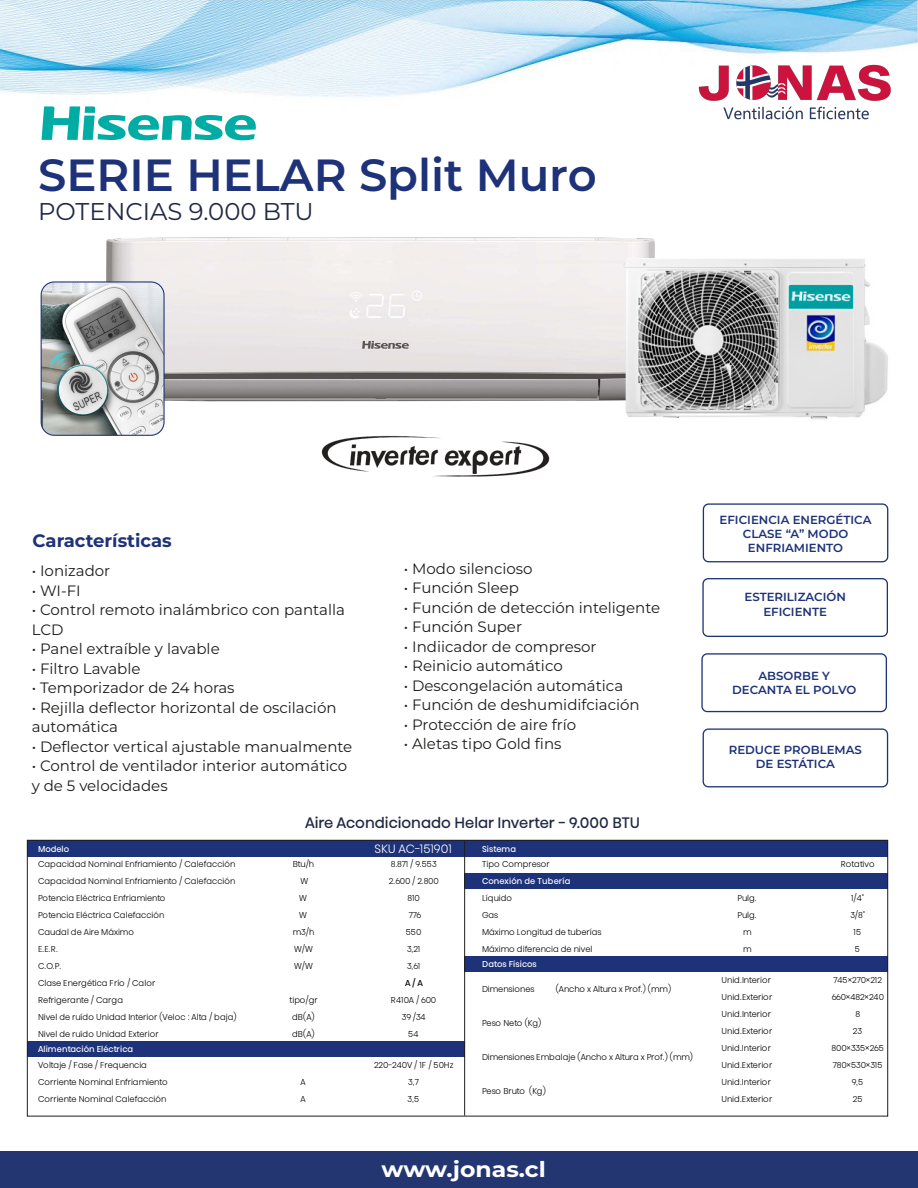
<style>
.page{position:relative;width:918px;height:1188px;background:#fff}
.page>*{position:absolute;margin:0;border:0;box-sizing:border-box;transform-origin:0 0}
.t1{font:600 45px "Montserrat";color:#1d3278}
.t2{font:24.3px "Montserrat";color:#202845}
.t3{font:700 21.6px "Montserrat";color:#fff;scale:1.09 1}
.t4{font:700 18px "Montserrat";color:#1d3278}
.t5{font:15px/19.5px "Montserrat";color:#1d1d1b}
.t6{font:700 15px "Hisense Sans Alfabet";color:#202845}
.t7{font:300 12px "Hisense Sans Alfabet";color:#fff}
.t8{font:600 11.7px/14.1px "Montserrat";color:#1d3278;text-align:center}
.t9{font:300 8.55px/17px "Hisense Sans Alfabet";color:#010101}
.t10{font:700 8.55px "Hisense Sans Alfabet";letter-spacing:.015em;color:#fff}
.t11{font:300 8.55px "Hisense Sans Alfabet";letter-spacing:-.025em;color:#010101}
.t12{font:300 8.55px "Hisense Sans Alfabet";letter-spacing:-.02em;color:#010101}
.t13{font:300 8.55px "Hisense Sans Alfabet";letter-spacing:.02em;color:#010101}
.t14{font:700 8.55px "Hisense Sans Alfabet";color:#010101}
</style>
<div class="page">
<img style="left:106px;top:237px;width:549px;height:165px">
<div style="left:465px;top:956px;width:423px;height:16px;background:#1d3278"></div>
<div style="left:465px;top:873px;width:423px;height:16px;background:#1d3278"></div>
<div style="left:27px;top:1042px;width:438px;height:15px;background:#1d3278"></div>
<div style="left:27px;top:841px;width:861px;height:16px;background:#1d3278"></div>
<hr style="left:464px;top:841px;width:1px;height:275px;background:#1d1d1b">
<img style="left:0;top:0;width:918px;height:97px">
<img style="left:682px;top:23px;width:233px;height:97px">
<div style="left:0;top:1151px;width:918px;height:37px;background:#243672"></div>
<img style="left:321px;top:435px;width:229px;height:42px">
<svg style="left:42px;top:106px;width:214px;height:34px"></svg>
<div style="left:703px;top:503px;width:185px;height:59px;border:1px solid #1d3278;border-radius:5px"></div>
<div style="left:702px;top:578px;width:186px;height:59px;border:1px solid #1d3278;border-radius:5px"></div>
<div style="left:701px;top:653px;width:186px;height:59px;border:1px solid #1d3278;border-radius:5px"></div>
<div style="left:703px;top:728px;width:185px;height:59px;border:1px solid #1d3278;border-radius:5px"></div>
<img style="left:41px;top:282px;width:123px;height:153px">
<div style="left:41px;top:281px;width:124px;height:155px;border:1px solid #1d3278;border-radius:13px"></div>
<img style="left:623px;top:258px;width:265px;height:162px">
<h1 class="t1" style="left:38px;top:145px;width:560px">SERIE HELAR Split Muro</h1>
<h2 class="t2" style="left:38px;top:195px;width:277px">POTENCIAS 9.000 BTU</h2>
<h3 class="t4" style="left:33px;top:529px;width:141px">Características</h3>
<h3 class="t5" style="left:32px;top:561px;width:80px">• Ionizador</h3>
<h3 class="t5" style="left:32px;top:580px;width:51px">• WI-FI</h3>
<h3 class="t5" style="left:32px;top:600px;width:315px">• Control remoto inalámbrico con pantalla<br>LCD</h3>
<h3 class="t5" style="left:32px;top:639px;width:190px">• Panel extraíble y lavable</h3>
<h3 class="t5" style="left:32px;top:658px;width:110px">• Filtro Lavable</h3>
<h3 class="t5" style="left:32px;top:678px;width:204px">• Temporizador de 24 horas</h3>
<h3 class="t5" style="left:32px;top:697px;width:306px">• Rejilla deflector horizontal de oscilación automática</h3>
<h3 class="t5" style="left:32px;top:736px;width:322px">• Deflector vertical ajustable manualmente</h3>
<h3 class="t5" style="left:32px;top:756px;width:317px">• Control de ventilador interior automático y de 5 velocidades</h3>
<h3 class="t5" style="left:404px;top:558px;width:130px">• Modo silencioso</h3>
<h3 class="t5" style="left:404px;top:578px;width:117px">• Función Sleep</h3>
<h3 class="t5" style="left:404px;top:597px;width:258px">• Función de detección inteligente</h3>
<h3 class="t5" style="left:404px;top:617px;width:120px">• Función Super</h3>
<h3 class="t5" style="left:404px;top:636px;width:194px">• Indiicador de compresor</h3>
<h3 class="t5" style="left:404px;top:656px;width:160px">• Reinicio automático</h3>
<h3 class="t5" style="left:404px;top:675px;width:221px">• Descongelación automática</h3>
<h3 class="t5" style="left:404px;top:695px;width:237px">• Función de deshumidifciación</h3>
<h3 class="t5" style="left:404px;top:714px;width:174px">• Protección de aire frío</h3>
<h3 class="t5" style="left:404px;top:734px;width:159px">• Aletas tipo Gold fins</h3>
<h3 class="t6" style="left:305px;top:810px;width:336px">Aire Acondicionado Helar Inverter - 9.000 BTU</h3>
<h3 class="t8" style="left:720px;top:512px;width:153px">EFICIENCIA ENERGÉTICA<br>CLASE “A” MODO<br>ENFRIAMIENTO</h3>
<h3 class="t8" style="left:745px;top:590px;width:103px">ESTERILIZACIÓN<br>EFICIENTE</h3>
<h3 class="t8" style="left:732px;top:668px;width:126px">ABSORBE Y<br>DECANTA EL POLVO</h3>
<h3 class="t8" style="left:729px;top:742px;width:135px">REDUCE PROBLEMAS<br>DE ESTÁTICA</h3>
<p class="t10" style="left:38px;top:842px;width:33px">Modelo</p>
<p class="t9" style="left:38px;top:855px;width:200px">Capacidad Nominal Enfriamiento / Calefacción<br>Capacidad Nominal Enfriamiento / Calefacción<br>Potencia Eléctrica Enfriamiento<br>Potencia Eléctrica Calefacción<br>Caudal de Aire Máximo<br>E.E.R.<br>C.O.P.<br>Clase Energética Frío / Calor<br>Refrigerante / Carga<br>Nivel de ruído Unidad Interior (Veloc : Alta / baja)<br>Nivel de ruído Unidad Exterior</p>
<p class="t10" style="left:38px;top:1042px;width:97px">Alimentación Eléctrica</p>
<p class="t9" style="left:38px;top:1055px;width:131px">Voltaje / Fase / Frequencia<br>Corriente Nominal Enfriamiento<br>Corriente Nominal Calefacción</p>
<h3 class="t7" style="left:374px;top:837px;width:79px">SKU AC-151901</h3>
<p class="t9" style="left:293px;top:855px;width:23px">Btu/h</p>
<p class="t9" style="left:391px;top:855px;width:48px">8.871 / 9.553</p>
<p class="t9" style="left:301px;top:872px;width:9px">W</p>
<p class="t9" style="left:389px;top:872px;width:51px">2.600 / 2.800</p>
<p class="t9" style="left:299px;top:888px;width:9px">W</p>
<p class="t9" style="left:408px;top:888px;width:14px">810</p>
<p class="t9" style="left:299px;top:905px;width:9px">W</p>
<p class="t9" style="left:409px;top:905px;width:14px">776</p>
<p class="t9" style="left:293px;top:922px;width:23px">m3/h</p>
<p class="t9" style="left:406px;top:922px;width:17px">550</p>
<p class="t9" style="left:294px;top:939px;width:20px">W/W</p>
<p class="t9" style="left:407px;top:939px;width:15px">3,21</p>
<p class="t9" style="left:294px;top:956px;width:20px">W/W</p>
<p class="t9" style="left:407px;top:956px;width:15px">3,61</p>
<p class="t14" style="left:405px;top:976px;width:20px">A/A</p>
<p class="t9" style="left:290px;top:990px;width:30px">tipo/gr</p>
<p class="t9" style="left:391px;top:990px;width:47px">R410A / 600</p>
<p class="t9" style="left:292px;top:1007px;width:24px">dB(A)</p>
<p class="t9" style="left:402px;top:1007px;width:25px">39 /34</p>
<p class="t9" style="left:292px;top:1024px;width:24px">dB(A)</p>
<p class="t9" style="left:408px;top:1024px;width:12px">54</p>
<p class="t11" style="left:374px;top:1057px;width:81px">220-240V / 1F / 50Hz</p>
<p class="t9" style="left:301px;top:1072px;width:7px">A</p>
<p class="t9" style="left:408px;top:1072px;width:12px">3,7</p>
<p class="t9" style="left:301px;top:1089px;width:7px">A</p>
<p class="t9" style="left:408px;top:1089px;width:13px">3,5</p>
<p class="t10" style="left:482px;top:842px;width:36px">Sistema</p>
<p class="t13" style="left:482px;top:856px;width:69px">Tipo Compresor</p>
<p class="t9" style="left:841px;top:854px;width:35px">Rotativo</p>
<p class="t9" style="left:737px;top:888px;width:21px">Pulg.</p>
<p class="t9" style="left:851px;top:888px;width:15px">1/4"</p>
<p class="t10" style="left:482px;top:874px;width:90px">Conexión de Tubería</p>
<p class="t9" style="left:482px;top:888px;width:121px">Líquido<br>Gas<br>Máximo Longitud de tuberías<br>Máximo diferencia de nivel</p>
<p class="t9" style="left:737px;top:905px;width:21px">Pulg.</p>
<p class="t9" style="left:850px;top:905px;width:16px">3/8"</p>
<p class="t9" style="left:743px;top:922px;width:10px">m</p>
<p class="t9" style="left:854px;top:922px;width:9px">15</p>
<p class="t9" style="left:743px;top:939px;width:10px">m</p>
<p class="t9" style="left:855px;top:939px;width:6px">5</p>
<p class="t10" style="left:482px;top:957px;width:56px">Datos Físicos</p>
<p class="t9" style="left:482px;top:979px;width:54px">Dimensiones</p>
<p class="t12" style="left:482px;top:1015px;width:61px">Peso Neto (Kg)</p>
<p class="t9" style="left:556px;top:979px;width:117px">(Ancho x Altura x Prof.) (mm)</p>
<p class="t9" style="left:482px;top:1047px;width:212px">Dimensiones Embalaje (Ancho x Altura x Prof.) (mm)</p>
<p class="t12" style="left:482px;top:1083px;width:65px">Peso Bruto (Kg)</p>
<p class="t9" style="left:721px;top:970px;width:51px">Unid.Interior</p>
<p class="t11" style="left:834px;top:972px;width:50px">745×270×212</p>
<p class="t9" style="left:721px;top:987px;width:52px">Unid.Exterior</p>
<p class="t11" style="left:832px;top:989px;width:54px">660×482×240</p>
<p class="t9" style="left:721px;top:1004px;width:51px">Unid.Interior</p>
<p class="t9" style="left:856px;top:1004px;width:6px">8</p>
<p class="t9" style="left:721px;top:1021px;width:52px">Unid.Exterior</p>
<p class="t9" style="left:853px;top:1021px;width:11px">23</p>
<p class="t9" style="left:721px;top:1038px;width:51px">Unid.Interior</p>
<p class="t11" style="left:832px;top:1040px;width:54px">800×335×265</p>
<p class="t9" style="left:721px;top:1055px;width:52px">Unid.Exterior</p>
<p class="t11" style="left:833px;top:1057px;width:51px">780×530×315</p>
<p class="t9" style="left:721px;top:1072px;width:51px">Unid.Interior</p>
<p class="t9" style="left:852px;top:1072px;width:13px">9,5</p>
<p class="t9" style="left:721px;top:1089px;width:52px">Unid.Exterior</p>
<p class="t9" style="left:853px;top:1089px;width:11px">25</p>
<h3 class="t3" style="left:382px;top:1155px;width:152px">www.jonas.cl</h3>
</div>
